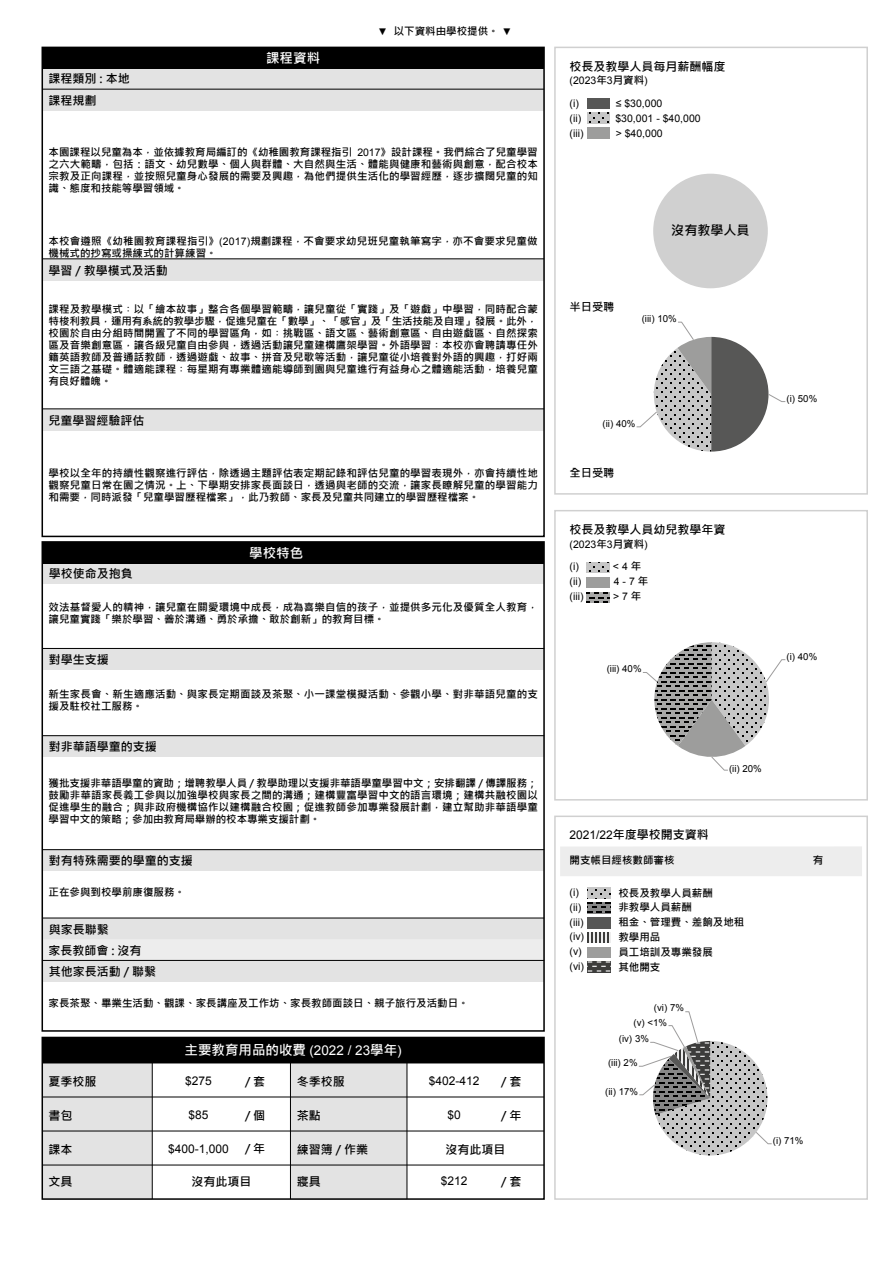
<style>
.page{position:relative;width:893px;height:1263px;background:#fff}
.page>*{position:absolute;margin:0;border:0;box-sizing:border-box;transform-origin:0 0}
.t1{font:700 13.5px "Microsoft Jheng Hei";color:#fff}
.t2{font:700 13.05px "Microsoft Jheng Hei";color:#000}
.t3{font:700 12px/20.9px "Microsoft Jheng Hei";color:#000}
.t4{font:12px "Arial";color:#000}
.t5{font:700 11.25px "Microsoft Jheng Hei";color:#000}
.t6{font:700 10.5px/12px "Microsoft Jheng Hei";letter-spacing:.015em;color:#000;text-align:justify}
.t7{font:10.5px "Arial";color:#000}
.t8{font:9.6px "Arial";color:#000}
.s1{font-family:"Arial";font-weight:400;font-size:9.75px}
.s2{font-family:"Arial";font-weight:400}
.s3{font-family:"Microsoft Jheng Hei";font-weight:700}
</style>
<div class="page">
<div style="left:560px;top:846px;width:302px;height:30px;background:#ededed"></div>
<img style="left:588px;top:917px;width:22px;height:11px">
<svg style="left:588px;top:962px;width:22px;height:10px"></svg>
<svg style="left:588px;top:932px;width:22px;height:11px"></svg>
<svg style="left:588px;top:902px;width:22px;height:11px"></svg>
<svg style="left:588px;top:888px;width:22px;height:10px"></svg>
<div style="left:554px;top:815px;width:314px;height:385px;border:2px solid #d0d0d0"></div>
<div style="left:554px;top:510px;width:314px;height:290px;border:2px solid #d0d0d0"></div>
<svg style="left:586px;top:592px;width:23px;height:11px"></svg>
<svg style="left:586px;top:562px;width:23px;height:11px"></svg>
<div style="left:554px;top:47px;width:314px;height:448px;border:2px solid #d0d0d0"></div>
<img style="left:587px;top:98px;width:23px;height:11px">
<svg style="left:587px;top:113px;width:23px;height:11px"></svg>
<div style="left:653px;top:174px;width:115px;height:114px;background:#d0d0d0;border-radius:50%"></div>
<svg style="left:636px;top:322px;width:150px;height:130px"></svg>
<svg style="left:642px;top:642px;width:144px;height:129px"></svg>
<svg style="left:638px;top:1011px;width:134px;height:144px"></svg>
<div style="left:290px;top:1063px;width:117px;height:136px;background:#e3e3e3"></div>
<div style="left:42px;top:1063px;width:110px;height:136px;background:#e3e3e3"></div>
<div style="left:42px;top:1037px;width:503px;height:163px;border:2px solid #000"></div>
<hr style="left:42px;top:1096px;width:502px;height:1px;background:#000">
<hr style="left:42px;top:1165px;width:502px;height:1px;background:#000">
<hr style="left:42px;top:1130px;width:502px;height:1px;background:#000">
<div style="left:42px;top:1037px;width:502px;height:26px;background:#000"></div>
<hr style="left:152px;top:1063px;width:1px;height:136px;background:#000">
<hr style="left:290px;top:1063px;width:1px;height:136px;background:#000">
<hr style="left:407px;top:1063px;width:1px;height:136px;background:#000">
<div style="left:42px;top:649px;width:502px;height:21px;background:#e3e3e3"></div>
<hr style="left:42px;top:648px;width:502px;height:1px;background:#000">
<div style="left:42px;top:918px;width:502px;height:21px;background:#e3e3e3"></div>
<div style="left:42px;top:939px;width:502px;height:21px;background:#ededed"></div>
<hr style="left:42px;top:918px;width:502px;height:1px;background:#000">
<div style="left:42px;top:562px;width:502px;height:22px;background:#e3e3e3"></div>
<div style="left:42px;top:542px;width:502px;height:21px;background:#000"></div>
<div style="left:42px;top:960px;width:502px;height:22px;background:#e3e3e3"></div>
<hr style="left:42px;top:960px;width:502px;height:1px;background:#000">
<div style="left:42px;top:736px;width:502px;height:21px;background:#e3e3e3"></div>
<hr style="left:42px;top:735px;width:502px;height:1px;background:#000">
<div style="left:42px;top:850px;width:502px;height:21px;background:#e3e3e3"></div>
<hr style="left:42px;top:849px;width:502px;height:1px;background:#000">
<div style="left:42px;top:541px;width:503px;height:491px;border:2px solid #000"></div>
<div style="left:42px;top:259px;width:502px;height:21px;background:#e3e3e3"></div>
<hr style="left:42px;top:258px;width:502px;height:1px;background:#000">
<div style="left:42px;top:409px;width:502px;height:22px;background:#e3e3e3"></div>
<hr style="left:42px;top:408px;width:502px;height:1px;background:#000">
<div style="left:42px;top:89px;width:502px;height:21px;background:#e3e3e3"></div>
<div style="left:42px;top:68px;width:502px;height:21px;background:#e3e3e3"></div>
<hr style="left:42px;top:89px;width:502px;height:1px;background:#000">
<div style="left:42px;top:47px;width:502px;height:22px;background:#000"></div>
<div style="left:42px;top:47px;width:503px;height:490px;border:2px solid #000"></div>
<p class="t3" style="left:49px;top:68px;width:83px">課程類別 : 本地</p>
<p class="t3" style="left:49px;top:90px;width:49px">課程規劃</p>
<p class="t1" style="left:266px;top:50px;width:55px">課程資料</p>
<p class="t6" style="left:378px;top:25px;width:135px"><span class="s1">▼</span> 以下資料由學校提供。 <span class="s1">▼</span></p>
<p class="t6" style="left:49px;top:146px;width:491px">本園課程以兒童為本，並依據教育局編訂的《幼稚園教育課程指引 <span class="s2">2017</span>》設計課程。我們綜合了兒童學習之六大範疇，包括：語文、幼兒數學、個人與群體、大自然與生活、體能與健康和藝術與創意，配合校本宗教及正向課程，並按照兒童身心發展的需要及興趣，為他們提供生活化的學習經歷，逐步擴闊兒童的知識、態度和技能等學習領域。</p>
<p class="t6" style="left:49px;top:235px;width:490px">本校會遵照《幼稚園教育課程指引》<span class="s2">(2017)</span>規劃課程，不會要求幼兒班兒童執筆寫字，亦不會要求兒童做機械式的抄寫或操練式的計算練習。</p>
<p class="t3" style="left:49px;top:260px;width:121px">學習 / 教學模式及活動</p>
<p class="t6" style="left:49px;top:303px;width:491px">課程及教學模式︰以「繪本故事」整合各個學習範疇，讓兒童從「實踐」及「遊戲」中學習，同時配合蒙特梭利教具，運用有系統的教學步驟，促進兒童在「數學」、「感官」及「生活技能及自理」發展。此外，校園於自由分組時間開置了不同的學習區角，如︰挑戰區、語文區、藝術創意區、自由遊戲區、自然探索區及音樂創意區，讓各級兒童自由參與，透過活動讓兒童建構鷹架學習。外語學習︰本校亦會聘請專任外籍英語教師及普通話教師，透過遊戲、故事、拼音及兒歌等活動，讓兒童從小培養對外語的興趣，打好兩文三語之基礎。體適能課程︰每星期有專業體適能導師到園與兒童進行有益身心之體適能活動，培養兒童有良好體魄。</p>
<p class="t3" style="left:49px;top:410px;width:97px">兒童學習經驗評估</p>
<p class="t6" style="left:49px;top:467px;width:491px">學校以全年的持續性觀察進行評估，除透過主題評估表定期記錄和評估兒童的學習表現外，亦會持續性地觀察兒童日常在園之情況。上、下學期安排家長面談日，透過與老師的交流，讓家長瞭解兒童的學習能力和需要，同時派發「兒童學習歷程檔案」，此乃教師、家長及兒童共同建立的學習歷程檔案。</p>
<p class="t3" style="left:49px;top:563px;width:85px">學校使命及抱負</p>
<p class="t1" style="left:249px;top:545px;width:55px">學校特色</p>
<p class="t6" style="left:49px;top:601px;width:491px">效法基督愛人的精神，讓兒童在關愛環境中成長，成為喜樂自信的孩子，並提供多元化及優質全人教育，讓兒童實踐「樂於學習、善於溝通、勇於承擔、敢於創新」的教育目標。</p>
<p class="t3" style="left:49px;top:649px;width:61px">對學生支援</p>
<p class="t6" style="left:49px;top:689px;width:491px">新生家長會、新生適應活動、與家長定期面談及茶聚、小一課堂模擬活動、參觀小學、對非華語兒童的支援及駐校社工服務。</p>
<p class="t3" style="left:49px;top:736px;width:109px">對非華語學童的支援</p>
<p class="t6" style="left:49px;top:777px;width:491px">獲批支援非華語學童的資助；增聘教學人員 / 教學助理以支援非華語學童學習中文；安排翻譯 / 傳譯服務；鼓勵非華語家長義工參與以加強學校與家長之間的溝通；建構豐富學習中文的語言環境；建構共融校園以促進學生的融合；與非政府機構協作以建構融合校園；促進教師參加專業發展計劃，建立幫助非華語學童學習中文的策略；參加由教育局舉辦的校本專業支援計劃。</p>
<p class="t3" style="left:49px;top:850px;width:145px">對有特殊需要的學童的支援</p>
<p class="t6" style="left:49px;top:886px;width:138px">正在參與到校學前康復服務。</p>
<p class="t3" style="left:48px;top:919px;width:95px">與家長聯繫<br>家長教師會 : 沒有</p>
<p class="t3" style="left:49px;top:961px;width:109px">其他家長活動 / 聯繫</p>
<p class="t6" style="left:49px;top:997px;width:421px">家長茶聚、畢業生活動、觀課、家長講座及工作坊、家長教師面談日、親子旅行及活動日。</p>
<p class="t1" style="left:185px;top:1041px;width:219px">主要教育用品的收費 <span class="s2">(2022 / 23</span>學年<span class="s2">)</span></p>
<p class="t3" style="left:245px;top:1071px;width:22px">/ 套</p>
<p class="t3" style="left:245px;top:1105px;width:22px">/ 個</p>
<p class="t3" style="left:245px;top:1138px;width:22px">/ 年</p>
<p class="t3" style="left:49px;top:1071px;width:49px">夏季校服</p>
<p class="t3" style="left:297px;top:1071px;width:49px">冬季校服</p>
<p class="t3" style="left:49px;top:1105px;width:25px">書包</p>
<p class="t3" style="left:297px;top:1105px;width:25px">茶點</p>
<p class="t3" style="left:49px;top:1139px;width:25px">課本</p>
<p class="t3" style="left:297px;top:1139px;width:73px">練習簿 / 作業</p>
<p class="t3" style="left:49px;top:1171px;width:25px">文具</p>
<p class="t3" style="left:297px;top:1171px;width:25px">寢具</p>
<p class="t4" style="left:185px;top:1073px;width:28px">$275</p>
<p class="t4" style="left:189px;top:1107px;width:22px">$85</p>
<p class="t4" style="left:168px;top:1141px;width:62px">$400-1,000</p>
<p class="t3" style="left:191px;top:1171px;width:61px">沒有此項目</p>
<p class="t4" style="left:429px;top:1073px;width:52px">$402-412</p>
<p class="t4" style="left:447px;top:1107px;width:15px">$0</p>
<p class="t3" style="left:501px;top:1071px;width:22px">/ 套</p>
<p class="t3" style="left:501px;top:1105px;width:22px">/ 年</p>
<p class="t3" style="left:445px;top:1139px;width:61px">沒有此項目</p>
<p class="t4" style="left:441px;top:1173px;width:28px">$212</p>
<p class="t3" style="left:501px;top:1171px;width:22px">/ 套</p>
<p class="t3" style="left:570px;top:56px;width:157px">校長及教學人員每月薪酬幅度</p>
<p class="t7" style="left:570px;top:74px;width:80px">(2023<span class="s3">年</span>3<span class="s3">月資料</span>)</p>
<p class="t7" style="left:570px;top:97px;width:11px">(i)</p>
<p class="t7" style="left:616px;top:97px;width:48px">≤ $30,000</p>
<p class="t7" style="left:570px;top:127px;width:15px">(iii)</p>
<p class="t7" style="left:616px;top:127px;width:48px">&gt; $40,000</p>
<p class="t7" style="left:570px;top:112px;width:13px">(ii)</p>
<p class="t7" style="left:615px;top:112px;width:87px">$30,001 - $40,000</p>
<p class="t5" style="left:570px;top:300px;width:46px">半日受聘</p>
<p class="t2" style="left:671px;top:222px;width:80px">沒有教學人員</p>
<p class="t8" style="left:642px;top:312px;width:36px">(iii) 10%</p>
<p class="t8" style="left:603px;top:417px;width:34px">(ii) 40%</p>
<p class="t5" style="left:570px;top:465px;width:46px">全日受聘</p>
<p class="t3" style="left:570px;top:519px;width:157px">校長及教學人員幼兒教學年資</p>
<p class="t7" style="left:570px;top:537px;width:80px">(2023<span class="s3">年</span>3<span class="s3">月資料</span>)</p>
<p class="t7" style="left:570px;top:575px;width:13px">(ii)</p>
<p class="t7" style="left:614px;top:575px;width:36px">4 - 7 <span class="s3">年</span></p>
<p class="t7" style="left:570px;top:590px;width:15px">(iii)</p>
<p class="t7" style="left:613px;top:590px;width:30px">&gt; 7 <span class="s3">年</span></p>
<p class="t7" style="left:570px;top:560px;width:11px">(i)</p>
<p class="t7" style="left:613px;top:560px;width:30px">&lt; 4 <span class="s3">年</span></p>
<p class="t8" style="left:607px;top:663px;width:36px">(iii) 40%</p>
<p class="t8" style="left:786px;top:392px;width:32px">(i) 50%</p>
<p class="t8" style="left:786px;top:650px;width:32px">(i) 40%</p>
<p class="t8" style="left:729px;top:762px;width:34px">(ii) 20%</p>
<p class="t3" style="left:570px;top:824px;width:141px"><span class="s2">2021/22</span>年度學校開支資料</p>
<p class="t6" style="left:570px;top:854px;width:106px">開支帳目經核數師審核</p>
<p class="t7" style="left:570px;top:885px;width:11px">(i)</p>
<p class="t6" style="left:618px;top:887px;width:96px">校長及教學人員薪酬</p>
<p class="t7" style="left:570px;top:900px;width:13px">(ii)</p>
<p class="t6" style="left:618px;top:902px;width:75px">非教學人員薪酬</p>
<p class="t7" style="left:570px;top:915px;width:15px">(iii)</p>
<p class="t6" style="left:618px;top:916px;width:127px">租金、管理費、差餉及地租</p>
<p class="t7" style="left:570px;top:944px;width:14px">(v)</p>
<p class="t6" style="left:618px;top:946px;width:96px">員工培訓及專業發展</p>
<p class="t7" style="left:570px;top:959px;width:16px">(vi)</p>
<p class="t6" style="left:618px;top:961px;width:43px">其他開支</p>
<p class="t7" style="left:570px;top:930px;width:16px">(iv)</p>
<p class="t6" style="left:618px;top:931px;width:43px">教學用品</p>
<p class="t8" style="left:654px;top:1002px;width:32px">(vi) 7%</p>
<p class="t8" style="left:634px;top:1016px;width:35px">(v) &lt;1%</p>
<p class="t8" style="left:619px;top:1033px;width:32px">(iv) 3%</p>
<p class="t8" style="left:608px;top:1056px;width:31px">(iii) 2%</p>
<p class="t8" style="left:605px;top:1085px;width:34px">(ii) 17%</p>
<p class="t6" style="left:813px;top:854px;width:12px">有</p>
<p class="t8" style="left:773px;top:1134px;width:32px">(i) 71%</p>
</div>
